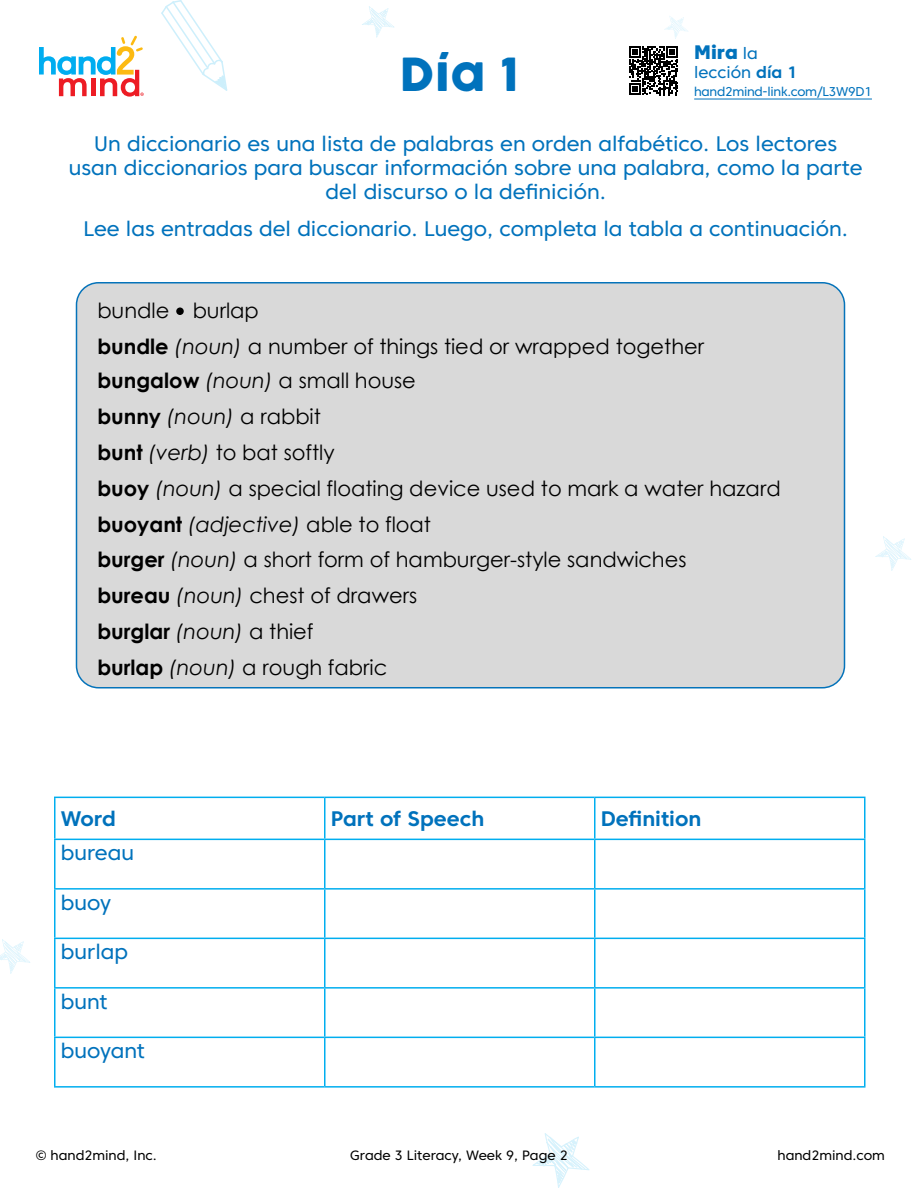
<style>
.page{position:relative;width:918px;height:1188px;background:#fff}
.page>*{position:absolute;margin:0;border:0;box-sizing:border-box;transform-origin:0 0}
.t1{font:45px "Cocogoose Pro";color:#0072bc}
.t2{font:21px/35.7px "Century Gothic";color:#000}
.t3{font:21px/24px "Core Sans C 45";color:#0072bc;text-align:center}
.t4{font:700 21px "Core Sans C 65";color:#0072bc}
.t5{font:800 19.5px "Core Sans C 85";color:#0072bc}
.t6{font:16.5px "Core Sans C 45";color:#0072bc}
.t7{font:13.5px "Core Sans C 45";color:#000}
.t8{font:12.75px "Core Sans C 45";letter-spacing:-.02em;color:#0072bc}
.s1{font-family:"Core Sans C 45";font-weight:400;font-size:16.5px}
.s2{font-family:"Core Sans C 65";font-weight:700}
.s3{font-weight:700}
.s4{font-style:italic}
</style>
<div class="page">
<svg style="left:362px;top:6px;width:32px;height:32px"></svg>
<svg style="left:161px;top:0;width:66px;height:91px"></svg>
<svg style="left:0;top:939px;width:30px;height:35px"></svg>
<svg style="left:875px;top:536px;width:36px;height:35px"></svg>
<svg style="left:532px;top:1133px;width:58px;height:55px"></svg>
<svg style="left:664px;top:16px;width:24px;height:23px"></svg>
<svg style="left:39px;top:36px;width:105px;height:61px"></svg>
<svg style="left:629px;top:46px;width:49px;height:49px"></svg>
<hr style="left:694px;top:99px;width:178px;height:1px;background:#0072bc">
<div style="left:77px;top:283px;width:768px;height:405px;background:#d9d9d9;border-radius:22px"></div>
<div style="left:76px;top:282px;width:769px;height:406px;border:2px solid #0573ba;border-radius:22px"></div>
<div style="left:176px;top:307px;width:8px;height:8px;border:2px solid #000;border-radius:50%"></div>
<hr style="left:54px;top:797px;width:271px;height:1px;background:#00aeef">
<hr style="left:54px;top:798px;width:2px;height:41px;background:#00aeef">
<hr style="left:325px;top:797px;width:270px;height:1px;background:#00aeef">
<hr style="left:324px;top:798px;width:2px;height:41px;background:#00aeef">
<hr style="left:595px;top:797px;width:271px;height:1px;background:#00aeef">
<hr style="left:594px;top:798px;width:2px;height:41px;background:#00aeef">
<hr style="left:864px;top:798px;width:2px;height:41px;background:#00aeef">
<hr style="left:54px;top:839px;width:271px;height:1px;background:#00aeef">
<hr style="left:54px;top:840px;width:2px;height:48px;background:#00aeef">
<hr style="left:325px;top:839px;width:270px;height:1px;background:#00aeef">
<hr style="left:324px;top:840px;width:2px;height:48px;background:#00aeef">
<hr style="left:595px;top:839px;width:271px;height:1px;background:#00aeef">
<hr style="left:594px;top:840px;width:2px;height:48px;background:#00aeef">
<hr style="left:864px;top:840px;width:2px;height:48px;background:#00aeef">
<hr style="left:54px;top:888px;width:271px;height:2px;background:#00aeef">
<hr style="left:54px;top:890px;width:2px;height:48px;background:#00aeef">
<hr style="left:325px;top:888px;width:270px;height:2px;background:#00aeef">
<hr style="left:324px;top:890px;width:2px;height:48px;background:#00aeef">
<hr style="left:595px;top:888px;width:271px;height:2px;background:#00aeef">
<hr style="left:594px;top:890px;width:2px;height:48px;background:#00aeef">
<hr style="left:864px;top:890px;width:2px;height:48px;background:#00aeef">
<hr style="left:54px;top:938px;width:271px;height:1px;background:#00aeef">
<hr style="left:54px;top:939px;width:2px;height:48px;background:#00aeef">
<hr style="left:325px;top:938px;width:270px;height:1px;background:#00aeef">
<hr style="left:324px;top:939px;width:2px;height:48px;background:#00aeef">
<hr style="left:595px;top:938px;width:271px;height:1px;background:#00aeef">
<hr style="left:594px;top:939px;width:2px;height:48px;background:#00aeef">
<hr style="left:864px;top:939px;width:2px;height:48px;background:#00aeef">
<hr style="left:54px;top:987px;width:271px;height:2px;background:#00aeef">
<hr style="left:54px;top:989px;width:2px;height:48px;background:#00aeef">
<hr style="left:325px;top:987px;width:270px;height:2px;background:#00aeef">
<hr style="left:324px;top:989px;width:2px;height:48px;background:#00aeef">
<hr style="left:595px;top:987px;width:271px;height:2px;background:#00aeef">
<hr style="left:594px;top:989px;width:2px;height:48px;background:#00aeef">
<hr style="left:864px;top:989px;width:2px;height:48px;background:#00aeef">
<hr style="left:54px;top:1037px;width:271px;height:1px;background:#00aeef">
<hr style="left:54px;top:1038px;width:2px;height:48px;background:#00aeef">
<hr style="left:325px;top:1037px;width:270px;height:1px;background:#00aeef">
<hr style="left:324px;top:1038px;width:2px;height:48px;background:#00aeef">
<hr style="left:595px;top:1037px;width:271px;height:1px;background:#00aeef">
<hr style="left:594px;top:1038px;width:2px;height:48px;background:#00aeef">
<hr style="left:864px;top:1038px;width:2px;height:48px;background:#00aeef">
<hr style="left:54px;top:1086px;width:271px;height:2px;background:#00aeef">
<hr style="left:325px;top:1086px;width:270px;height:2px;background:#00aeef">
<hr style="left:595px;top:1086px;width:271px;height:2px;background:#00aeef">
<h1 class="t1" style="left:400px;top:44px;width:120px">Día 1</h1>
<p class="t5" style="left:694px;top:40px;width:65px">Mira <span class="s1">la</span></p>
<p class="t6" style="left:694px;top:62px;width:105px">lección <span class="s2">día 1</span></p>
<p class="t8" style="left:694px;top:84px;width:179px">hand2mind-link.com/L3W9D1</p>
<p class="t3" style="left:69px;top:131px;width:795px">Un diccionario es una lista de palabras en orden alfabético. Los lectores usan diccionarios para buscar información sobre una palabra, como la parte del discurso o la definición.</p>
<p class="t3" style="left:83px;top:217px;width:766px">Lee las entradas del diccionario. Luego, completa la tabla a continuación.</p>
<p class="t2" style="left:97px;top:292px;width:685px">bundle burlap<br><span class="s3">bundle</span> <span class="s4">(noun)</span> a number of things tied or wrapped together <span class="s3">bungalow</span> <span class="s4">(noun)</span> a small house<br><span class="s3">bunny</span> <span class="s4">(noun)</span> a rabbit<br><span class="s3">bunt</span> <span class="s4">(verb)</span> to bat softly<br><span class="s3">buoy</span> <span class="s4">(noun)</span> a special floating device used to mark a water hazard <span class="s3">buoyant</span> <span class="s4">(adjective)</span> able to float<br><span class="s3">burger</span> <span class="s4">(noun)</span> a short form of hamburger-style sandwiches<br><span class="s3">bureau</span> <span class="s4">(noun)</span> chest of drawers<br><span class="s3">burglar</span> <span class="s4">(noun)</span> a thief<br><span class="s3">burlap</span> <span class="s4">(noun)</span> a rough fabric</p>
<p class="t4" style="left:61px;top:805px;width:57px">Word</p>
<p class="t4" style="left:331px;top:805px;width:155px">Part of Speech</p>
<p class="t4" style="left:601px;top:805px;width:102px">Definition</p>
<p class="t3" style="left:61px;top:841px;width:75px">bureau</p>
<p class="t3" style="left:61px;top:890px;width:52px">buoy</p>
<p class="t3" style="left:61px;top:940px;width:69px">burlap</p>
<p class="t3" style="left:61px;top:989px;width:48px">bunt</p>
<p class="t3" style="left:61px;top:1039px;width:86px">buoyant</p>
<p class="t7" style="left:36px;top:1147px;width:123px">© hand2mind, Inc.</p>
<p class="t7" style="left:350px;top:1147px;width:219px">Grade 3 Literacy, Week 9, Page 2</p>
<p class="t7" style="left:778px;top:1147px;width:109px">hand2mind.com</p>
</div>
